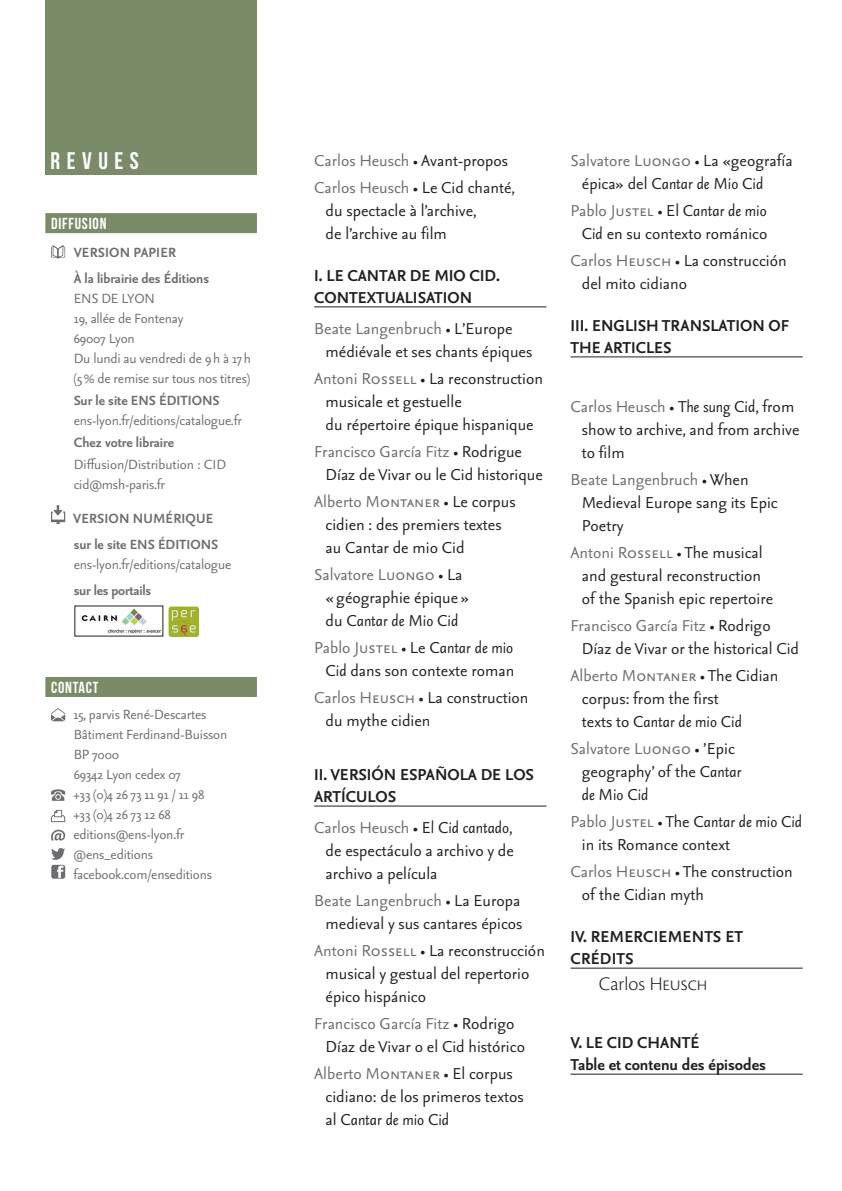
<style>
.page{position:relative;width:842px;height:1191px;background:#fff}
.page>*{position:absolute;margin:0;border:0;box-sizing:border-box;transform-origin:0 0}
.t1{font:24px "Bebas Neue";letter-spacing:.275em;color:#fff}
.SOMMAIRE_txt_auteur{font:300 20px "Cronos Pro";color:#231f20}
.Sommaire_titre_ar{font:19px/23px "Seria Sans Pro";color:#231f20}
.Sommaire_titre_pa{font:700 19px/22px "Seria Sans Pro";color:#231f20}
.t2{font:16px "Seria Sans Pro";letter-spacing:-.01em;color:#6c6d70}
.t3{font:700 16px "Seria Sans Pro";color:#6c6d70}
.t4{font:16px "Bebas Neue";letter-spacing:.05em;color:#fff}
.s1{color:#6c6d70}
.s2{font-style:italic}
</style>
<div class="page">
<div style="left:45px;top:0;width:212px;height:175px;background:#798b67"></div>
<div style="left:45px;top:213px;width:212px;height:20px;background:#798b67"></div>
<div style="left:45px;top:677px;width:212px;height:20px;background:#798b67"></div>
<svg style="left:51px;top:245px;width:14px;height:14px"></svg>
<svg style="left:51px;top:505px;width:14px;height:19px"></svg>
<svg style="left:51px;top:708px;width:14px;height:13px"></svg>
<svg style="left:51px;top:789px;width:14px;height:12px"></svg>
<svg style="left:51px;top:810px;width:14px;height:12px"></svg>
<svg style="left:51px;top:829px;width:14px;height:50px"></svg>
<hr style="left:314px;top:306px;width:232px;height:1px;background:#231f20">
<hr style="left:314px;top:805px;width:232px;height:1px;background:#231f20">
<hr style="left:570px;top:356px;width:233px;height:1px;background:#231f20">
<hr style="left:570px;top:967px;width:233px;height:1px;background:#231f20">
<hr style="left:570px;top:1073px;width:233px;height:1px;background:#231f20">
<img style="left:81px;top:608px;width:80px;height:25px">
<img style="left:168px;top:606px;width:32px;height:31px">
<p class="t1" style="left:50px;top:148px;width:90px">REVUES</p>
<p class="t4" style="left:51px;top:215px;width:57px">DIFFUSION</p>
<p class="t3" style="left:74px;top:242px;width:104px">VERSION PAPIER</p>
<p class="t3" style="left:74px;top:268px;width:137px">À la librairie des Éditions</p>
<p class="t2" style="left:74px;top:288px;width:83px">ENS DE LYON</p>
<p class="t2" style="left:74px;top:308px;width:111px">19, allée de Fontenay</p>
<p class="t2" style="left:74px;top:328px;width:63px">69007 Lyon</p>
<p class="t2" style="left:74px;top:348px;width:179px">Du lundi au vendredi de 9h à 17h</p>
<p class="t2" style="left:74px;top:368px;width:178px">(5% de remise sur tous nos titres)</p>
<p class="t3" style="left:74px;top:390px;width:147px">Sur le site ENS ÉDITIONS</p>
<p class="t2" style="left:74px;top:410px;width:170px">ens-lyon.fr/editions/catalogue.fr</p>
<p class="t3" style="left:74px;top:432px;width:102px">Chez votre libraire</p>
<p class="t2" style="left:74px;top:454px;width:154px">Diffusion/Distribution : CID</p>
<p class="t2" style="left:74px;top:474px;width:93px">cid@msh-paris.fr</p>
<p class="t3" style="left:73px;top:508px;width:142px">VERSION NUMÉRIQUE</p>
<p class="t3" style="left:74px;top:534px;width:146px">sur le site ENS ÉDITIONS</p>
<p class="t2" style="left:74px;top:554px;width:159px">ens-lyon.fr/editions/catalogue</p>
<p class="t3" style="left:74px;top:580px;width:79px">sur les portails</p>
<p class="t4" style="left:51px;top:678px;width:49px">CONTACT</p>
<p class="t2" style="left:73px;top:703px;width:135px">15, parvis René-Descartes</p>
<p class="t2" style="left:74px;top:723px;width:155px">Bâtiment Ferdinand-Buisson</p>
<p class="t2" style="left:74px;top:743px;width:47px">BP 7000</p>
<p class="t2" style="left:74px;top:763px;width:109px">69342 Lyon cedex 07</p>
<p class="t2" style="left:73px;top:783px;width:133px">+33 (0)4 26 73 11 91 / 11 98</p>
<p class="t2" style="left:73px;top:803px;width:99px">+33 (0)4 26 73 12 68</p>
<p class="t2" style="left:73px;top:823px;width:112px">editions@ens-lyon.fr</p>
<p class="t2" style="left:73px;top:843px;width:81px">@ens_editions</p>
<p class="t2" style="left:73px;top:863px;width:140px">facebook.com/enseditions</p>
<p class="Sommaire_titre_ar" style="left:314px;top:148px;width:196px"><span class="s1">Carlos Heusch</span> • Avant-propos</p>
<p class="Sommaire_titre_ar" style="left:326px;top:175px;width:191px;text-indent:-11px"><span class="s1">Carlos Heusch</span> • Le Cid chanté, du spectacle à l’archive,<br>de l’archive au film</p>
<p class="Sommaire_titre_pa" style="left:314px;top:263px;width:187px">I. LE <span class="s2">CANTAR DE MIO CID</span>.<br>CONTEXTUALISATION</p>
<p class="Sommaire_titre_ar" style="left:326px;top:316px;width:208px;text-indent:-11px"><span class="s1">Beate Langenbruch</span> • L’Europe médiévale et ses chants épiques</p>
<p class="Sommaire_titre_ar" style="left:326px;top:366px;width:219px;text-indent:-11px"><span class="s1">Antoni Rossell</span> • La reconstruction musicale et gestuelle<br>du répertoire épique hispanique</p>
<p class="Sommaire_titre_ar" style="left:326px;top:439px;width:219px;text-indent:-11px"><span class="s1">Francisco García Fitz</span> • Rodrigue<br>Díaz de Vivar ou le Cid historique</p>
<p class="Sommaire_titre_ar" style="left:326px;top:489px;width:192px;text-indent:-11px"><span class="s1">Alberto Montaner</span> • Le corpus cidien : des premiers textes au Cantar de mio Cid</p>
<p class="Sommaire_titre_ar" style="left:314px;top:562px;width:156px;text-align:center"><span class="s1">Salvatore Luongo</span> • La « géographie épique » du <span class="s2">Cantar de Mio Cid</span></p>
<p class="Sommaire_titre_ar" style="left:314px;top:635px;width:202px;text-align:center"><span class="s1">Pablo Justel</span> • Le <span class="s2">Cantar de mio<br>Cid</span> dans son contexte roman</p>
<p class="Sommaire_titre_ar" style="left:326px;top:685px;width:204px;text-indent:-11px"><span class="s1">Carlos Heusch</span> • La construction du mythe cidien</p>
<p class="Sommaire_titre_pa" style="left:314px;top:762px;width:221px">II. VERSIÓN ESPAÑOLA DE LOS<br>ARTÍCULOS</p>
<p class="Sommaire_titre_ar" style="left:326px;top:815px;width:190px;text-align:justify;text-indent:-11px"><span class="s1">Carlos Heusch</span> • <span class="s2">El Cid cantado</span>, de espectáculo a archivo y de archivo a película</p>
<p class="Sommaire_titre_ar" style="left:314px;top:888px;width:210px;text-align:center"><span class="s1">Beate Langenbruch</span> • La Europa medieval y sus cantares épicos</p>
<p class="Sommaire_titre_ar" style="left:326px;top:938px;width:221px;text-indent:-11px"><span class="s1">Antoni Rossell</span> • La reconstrucción musical y gestual del repertorio épico hispánico</p>
<p class="Sommaire_titre_ar" style="left:314px;top:1011px;width:212px;text-align:center"><span class="s1">Francisco García Fitz</span> • Rodrigo<br>Díaz de Vivar o el Cid histórico</p>
<p class="Sommaire_titre_ar" style="left:326px;top:1061px;width:200px;text-indent:-11px"><span class="s1">Alberto Montaner</span> • El corpus cidiano: de los primeros textos al <span class="s2">Cantar de mio Cid</span></p>
<p class="Sommaire_titre_ar" style="left:582px;top:148px;width:212px;text-indent:-11px"><span class="s1">Salvatore Luongo</span> • La «geografía épica» del <span class="s2">Cantar de Mio Cid</span></p>
<p class="Sommaire_titre_ar" style="left:570px;top:198px;width:198px;text-align:center"><span class="s1">Pablo Justel</span> • El <span class="s2">Cantar de mio<br>Cid</span> en su contexto románico</p>
<p class="Sommaire_titre_ar" style="left:582px;top:248px;width:206px;text-indent:-11px"><span class="s1">Carlos Heusch</span> • La construcción del mito cidiano</p>
<p class="Sommaire_titre_pa" style="left:570px;top:313px;width:220px">III. ENGLISH TRANSLATION OF<br>THE ARTICLES</p>
<p class="Sommaire_titre_ar" style="left:582px;top:394px;width:219px;text-indent:-11px"><span class="s1">Carlos Heusch</span> • <span class="s2">The sung Cid</span>, from show to archive, and from archive to film</p>
<p class="Sommaire_titre_ar" style="left:582px;top:467px;width:197px;text-indent:-11px"><span class="s1">Beate Langenbruch</span> • When<br>Medieval Europe sang its Epic<br>Poetry</p>
<p class="Sommaire_titre_ar" style="left:570px;top:540px;width:204px;text-align:center"><span class="s1">Antoni Rossell</span> • The musical and gestural reconstruction<br>of the Spanish epic repertoire</p>
<p class="Sommaire_titre_ar" style="left:582px;top:613px;width:219px;text-indent:-11px"><span class="s1">Francisco García Fitz</span> • Rodrigo<br>Díaz de Vivar or the historical Cid</p>
<p class="Sommaire_titre_ar" style="left:582px;top:663px;width:198px;text-indent:-11px"><span class="s1">Alberto Montaner</span> • The Cidian corpus: from the first<br>texts to <span class="s2">Cantar de mio Cid</span></p>
<p class="Sommaire_titre_ar" style="left:582px;top:736px;width:161px;text-indent:-11px"><span class="s1">Salvatore Luongo</span> • ’Epic geography’ of the <span class="s2">Cantar de Mio Cid</span></p>
<p class="Sommaire_titre_ar" style="left:582px;top:809px;width:222px;text-indent:-11px"><span class="s1">Pablo Justel</span> • The <span class="s2">Cantar de mio Cid </span>in its Romance context</p>
<p class="Sommaire_titre_ar" style="left:582px;top:859px;width:213px;text-indent:-11px"><span class="s1">Carlos Heusch</span> • The construction of the Cidian myth</p>
<p class="Sommaire_titre_pa" style="left:570px;top:924px;width:174px">IV. REMERCIEMENTS ET<br>CRÉDITS</p>
<p class="SOMMAIRE_txt_auteur" style="left:599px;top:972px;width:110px">Carlos Heusch</p>
<p class="Sommaire_titre_pa" style="left:570px;top:1030px;width:197px">V. LE CID CHANTÉ<br>Table et contenu des épisodes</p>
</div>
